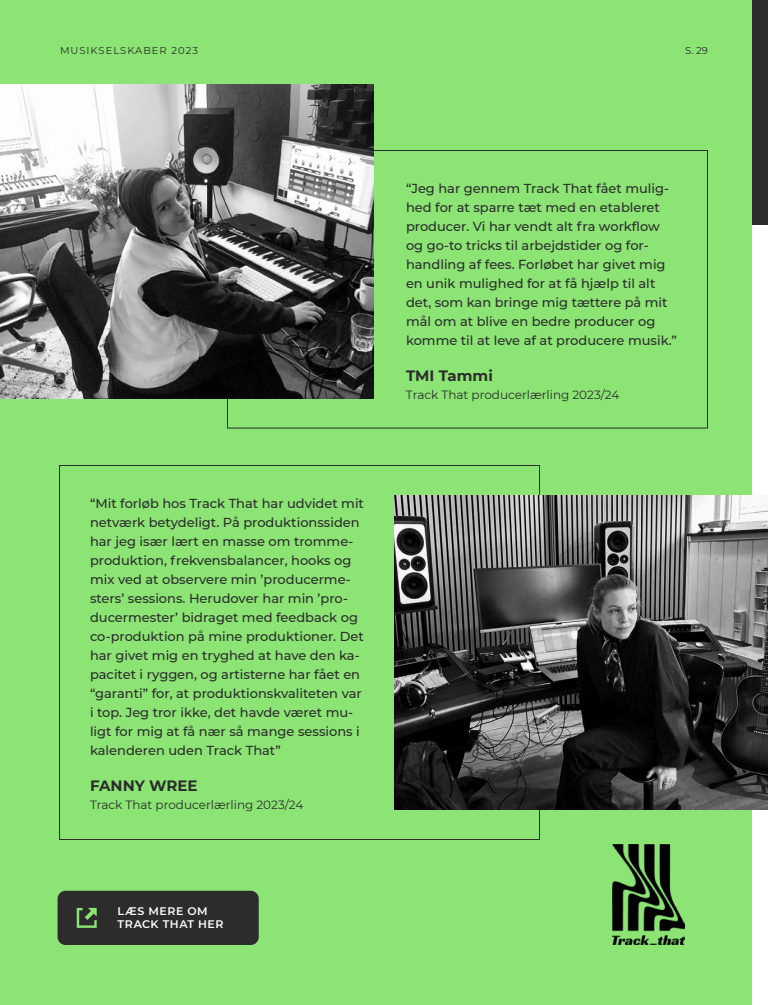
<style>
.page{position:relative;width:768px;height:1005px;background:#fff}
.page>*{position:absolute;margin:0;border:0;box-sizing:border-box;transform-origin:0 0}
.t1{font:700 15px "Montserrat";color:#2c2c2c}
.t2{font:500 13px/19px "Montserrat";color:#2c2c2c}
.t3{font:12px "Montserrat";color:#2c2c2c}
.t4{font:600 11px/13px "Montserrat";letter-spacing:.05em;color:#fff}
.t5{font:10px "Montserrat";letter-spacing:.1em;color:#2c2c2c}
</style>
<div class="page">
<div style="left:0;top:0;width:752px;height:1005px;background:#8be474"></div>
<img style="left:612px;top:844px;width:73px;height:101px">
<div style="left:752px;top:0;width:16px;height:225px;background:#2c2c2c"></div>
<img style="left:0;top:84px;width:374px;height:315px">
<img style="left:394px;top:495px;width:374px;height:315px">
<div style="left:58px;top:891px;width:201px;height:54px;background:#2c2c2c;border-radius:8px"></div>
<svg style="left:77px;top:908px;width:20px;height:20px"></svg>
<p class="t5" style="left:60px;top:43px;width:140px">MUSIKSELSKABER 2023</p>
<p class="t5" style="left:685px;top:43px;width:24px">S. 29</p>
<p class="t2" style="left:90px;top:493px;width:276px">“Mit forløb hos Track That har udvidet mit netværk betydeligt. På produktionssiden har jeg især lært en masse om tromme&shy;produktion, frekvensbalancer, hooks og mix ved at observere min ’producerme&shy;sters’ sessions. Herudover har min ’pro&shy;ducermester’ bidraget med feedback og co-produktion på mine produktioner. Det har givet mig en tryghed at have den ka&shy;pacitet i ryggen, og artisterne har fået en “garanti” for, at produktionskvaliteten var i top. Jeg tror ikke, det havde været mu&shy;ligt for mig at få nær så mange sessions i kalenderen uden Track That”</p>
<p class="t1" style="left:90px;top:774px;width:109px">FANNY WREE</p>
<p class="t3" style="left:90px;top:796px;width:215px">Track That producerlærling 2023/24</p>
<p class="t4" style="left:118px;top:904px;width:107px">LÆS MERE OM<br>TRACK THAT HER</p>
<p class="t2" style="left:406px;top:178px;width:273px">“Jeg har gennem Track That fået mulig&shy;hed for at sparre tæt med en etableret producer. Vi har vendt alt fra workflow og go-to tricks til arbejdstider og for&shy;handling af fees. Forløbet har givet mig en unik mulighed for at få hjælp til alt det, som kan bringe mig tættere på mit mål om at blive en bedre producer og komme til at leve af at producere musik.”</p>
<p class="t1" style="left:406px;top:364px;width:88px">TMI Tammi</p>
<p class="t3" style="left:406px;top:386px;width:215px">Track That producerlærling 2023/24</p>
</div>
